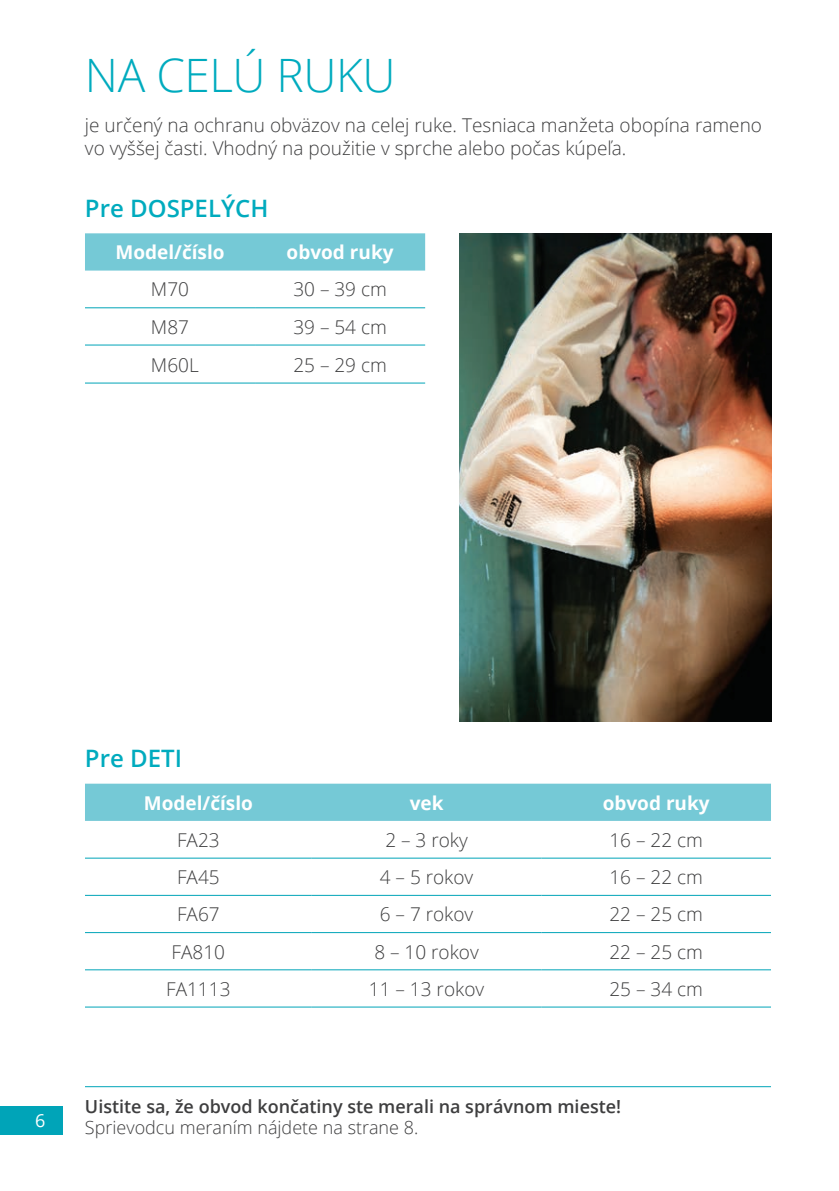
<style>
.page{position:relative;width:839px;height:1191px;background:#fff}
.page>*{position:absolute;margin:0;border:0;box-sizing:border-box;transform-origin:0 0}
.t1{font:300 46px "Open Sans";letter-spacing:-.01em;color:#00abbe}
.t2{font:600 24px "Open Sans";color:#00abbe}
.t3{font:300 19px/22.8px "Open Sans";color:#3e3e3f}
.t4{font:700 19px "Open Sans";color:#fff}
.t5{font:600 18px "Open Sans";color:#3e3e3f}
.t6{font:300 18px "Open Sans";color:#3e3e3f}
.t7{font:18px "Open Sans";color:#fff}
</style>
<div class="page">
<img style="left:459px;top:233px;width:312px;height:488px">
<div style="left:85px;top:783px;width:686px;height:38px;background:#75c9d6"></div>
<hr style="left:85px;top:1006px;width:227px;height:1px;background:#00a4b8">
<hr style="left:312px;top:1006px;width:229px;height:1px;background:#00a4b8">
<hr style="left:541px;top:1006px;width:230px;height:1px;background:#00a4b8">
<hr style="left:85px;top:857px;width:227px;height:1px;background:#00a4b8">
<hr style="left:312px;top:857px;width:229px;height:1px;background:#00a4b8">
<hr style="left:541px;top:857px;width:230px;height:1px;background:#00a4b8">
<hr style="left:85px;top:895px;width:227px;height:1px;background:#00a4b8">
<hr style="left:312px;top:895px;width:229px;height:1px;background:#00a4b8">
<hr style="left:541px;top:895px;width:230px;height:1px;background:#00a4b8">
<hr style="left:85px;top:932px;width:227px;height:1px;background:#00a4b8">
<hr style="left:312px;top:932px;width:229px;height:1px;background:#00a4b8">
<hr style="left:541px;top:932px;width:230px;height:1px;background:#00a4b8">
<hr style="left:85px;top:969px;width:227px;height:1px;background:#00a4b8">
<hr style="left:312px;top:969px;width:229px;height:1px;background:#00a4b8">
<hr style="left:541px;top:969px;width:230px;height:1px;background:#00a4b8">
<div style="left:85px;top:233px;width:340px;height:37px;background:#75c9d6"></div>
<hr style="left:85px;top:307px;width:170px;height:1px;background:#00a4b8">
<hr style="left:255px;top:307px;width:170px;height:1px;background:#00a4b8">
<hr style="left:85px;top:345px;width:170px;height:1px;background:#00a4b8">
<hr style="left:255px;top:345px;width:170px;height:1px;background:#00a4b8">
<hr style="left:85px;top:1086px;width:686px;height:1px;background:#00a4b8">
<div style="left:0;top:1105px;width:62px;height:29px;background:#00a4b8"></div>
<hr style="left:85px;top:383px;width:170px;height:1px;background:#00a4b8">
<hr style="left:255px;top:383px;width:170px;height:1px;background:#00a4b8">
<h1 class="t1" style="left:85px;top:44px;width:312px">NA CELÚ RUKU</h1>
<p class="t3" style="left:85px;top:113px;width:678px">je určený na ochranu obväzov na celej ruke. Tesniaca manžeta obopína rameno vo vyššej časti. Vhodný na použitie v sprche alebo počas kúpeľa.</p>
<p class="t2" style="left:85px;top:192px;width:185px">Pre DOSPELÝCH</p>
<p class="t4" style="left:115px;top:239px;width:111px">Model/číslo</p>
<p class="t4" style="left:287px;top:239px;width:109px">obvod ruky</p>
<p class="t3" style="left:151px;top:278px;width:40px">M70</p>
<p class="t3" style="left:293px;top:278px;width:95px">30 – 39 cm</p>
<p class="t3" style="left:151px;top:315px;width:40px">M87</p>
<p class="t3" style="left:293px;top:315px;width:95px">39 – 54 cm</p>
<p class="t3" style="left:151px;top:353px;width:49px">M60L</p>
<p class="t3" style="left:293px;top:353px;width:95px">25 – 29 cm</p>
<p class="t7" style="left:35px;top:1108px;width:12px">6</p>
<p class="t2" style="left:85px;top:742px;width:99px">Pre DETI</p>
<p class="t4" style="left:144px;top:789px;width:111px">Model/číslo</p>
<p class="t4" style="left:410px;top:789px;width:35px">vek</p>
<p class="t4" style="left:603px;top:789px;width:109px">obvod ruky</p>
<p class="t3" style="left:177px;top:828px;width:44px">FA23</p>
<p class="t3" style="left:385px;top:828px;width:84px">2 – 3 roky</p>
<p class="t3" style="left:609px;top:828px;width:95px">16 – 22 cm</p>
<p class="t3" style="left:177px;top:865px;width:44px">FA45</p>
<p class="t3" style="left:380px;top:865px;width:95px">4 – 5 rokov</p>
<p class="t3" style="left:609px;top:865px;width:95px">16 – 22 cm</p>
<p class="t3" style="left:177px;top:902px;width:44px">FA67</p>
<p class="t3" style="left:380px;top:902px;width:95px">6 – 7 rokov</p>
<p class="t3" style="left:609px;top:902px;width:95px">22 – 25 cm</p>
<p class="t3" style="left:172px;top:939px;width:55px">FA810</p>
<p class="t3" style="left:374px;top:939px;width:106px">8 – 10 rokov</p>
<p class="t3" style="left:609px;top:939px;width:95px">22 – 25 cm</p>
<p class="t3" style="left:166px;top:977px;width:66px">FA1113</p>
<p class="t3" style="left:369px;top:977px;width:117px">11 – 13 rokov</p>
<p class="t3" style="left:609px;top:977px;width:95px">25 – 34 cm</p>
<p class="t5" style="left:85px;top:1093px;width:538px">Uistite sa, že obvod končatiny ste merali na správnom mieste!</p>
<p class="t6" style="left:85px;top:1115px;width:335px">Sprievodcu meraním nájdete na strane 8.</p>
</div>
